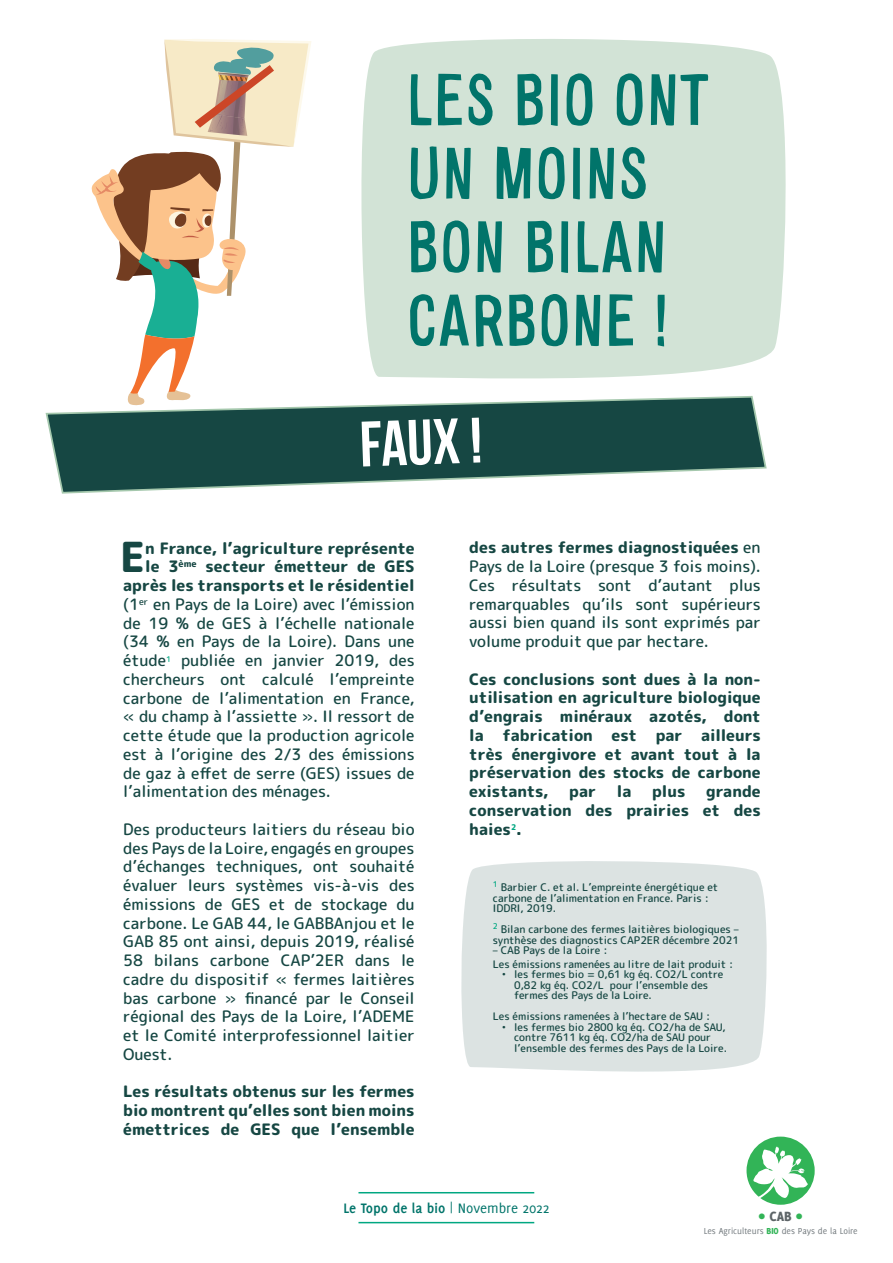
<style>
.page{position:relative;width:893px;height:1263px;background:#fff}
.page>*{position:absolute;margin:0;border:0;box-sizing:border-box;transform-origin:0 0}
.t1{font:67.5px/73.5px "Alsina Ultrajada";color:#01746a}
.t2{font:64.05px "Bebas Neue";color:#fff}
.t3{font:800 41.4px "Rounded Mplus 1 c";color:#164743}
.t4{font:500 15.75px/18.8px "Rounded Mplus 1 c";color:#164743;text-align:justify}
.t5{font:800 15.75px/18.8px "Rounded Mplus 1 c";color:#164743;text-align:justify}
.t6{font:700 15px "Delicious";color:#01746a}
.t7{font:800 14.7px "Delicious";color:#5d6467}
.t8{font:500 10.5px/10.5px "Rounded Mplus 1 c";color:#164743}
.t9{font:9.45px "Delicious";color:#737a7e}
.s1{font-weight:800}
.s2{font-weight:400}
.s3{color:#32b457}
.s4{font-weight:800;color:#32b457}
</style>
<div class="page">
<hr style="left:358px;top:1192px;width:176px;height:1px;background:#00a781">
<hr style="left:358px;top:1222px;width:176px;height:1px;background:#00a781">
<svg style="left:746px;top:1136px;width:69px;height:69px"></svg>
<div style="left:361px;top:39px;width:425px;height:340px;background:#d2e3d6"></div>
<svg style="left:45px;top:396px;width:722px;height:98px"></svg>
<div style="left:461px;top:861px;width:306px;height:211px;background:#dce3e2"></div>
<svg style="left:91px;top:39px;width:220px;height:366px"></svg>
<h1 class="t1" style="left:406px;top:62px;width:305px">LES BIO ONT<br>UN MOINS<br>BON BILAN<br>CARBONE !</h1>
<h2 class="t2" style="left:359px;top:409px;width:124px;rotate:-2deg">faux !</h2>
<h3 class="t3" style="left:120px;top:528px;width:27px">E</h3>
<p class="t5" style="left:145px;top:538px;width:271px">n France, l’agriculture représente</p>
<p class="t5" style="left:145px;top:557px;width:271px">le 3<sup>ème</sup> secteur émetteur de GES</p>
<p class="t5" style="left:123px;top:576px;width:293px">après les transports et le résidentiel</p>
<p class="t4" style="left:123px;top:595px;width:293px">(1<sup>er</sup> en Pays de la Loire) avec l’émission</p>
<p class="t4" style="left:123px;top:613px;width:293px">de 19 % de GES à l’échelle nationale</p>
<p class="t4" style="left:123px;top:632px;width:293px">(34 % en Pays de la Loire). Dans une</p>
<p class="t4" style="left:123px;top:651px;width:293px">étude<sup>1</sup> publiée en janvier 2019, des</p>
<p class="t4" style="left:123px;top:670px;width:293px">chercheurs ont calculé l’empreinte</p>
<p class="t4" style="left:123px;top:688px;width:293px">carbone de l’alimentation en France,</p>
<p class="t4" style="left:123px;top:707px;width:293px">« du champ à l’assiette ». Il ressort de</p>
<p class="t4" style="left:123px;top:726px;width:293px">cette étude que la production agricole</p>
<p class="t4" style="left:123px;top:745px;width:293px">est à l’origine des 2/3 des émissions</p>
<p class="t4" style="left:123px;top:763px;width:293px">de gaz à effet de serre (GES) issues de</p>
<p class="t4" style="left:123px;top:782px;width:209px">l’alimentation des ménages.</p>
<p class="t4" style="left:123px;top:820px;width:293px">Des producteurs laitiers du réseau bio des Pays de la Loire, engagés en groupes d’échanges techniques, ont souhaité évaluer leurs systèmes vis-à-vis des émissions de GES et de stockage du carbone. Le GAB 44, le GABBAnjou et le GAB 85 ont ainsi, depuis 2019, réalisé 58 bilans carbone CAP’2ER dans le cadre du dispositif « fermes laitières bas carbone » financé par le Conseil régional des Pays de la Loire, l’ADEME et le Comité interprofessionnel laitier Ouest.</p>
<p class="t5" style="left:123px;top:1082px;width:293px">Les résultats obtenus sur les fermes bio montrent qu’elles sont bien moins émettrices de GES que l’ensemble</p>
<p class="t4" style="left:469px;top:538px;width:293px"><span class="s1">des autres fermes diagnostiquées</span> en Pays de la Loire (presque 3 fois moins).<br>Ces résultats sont d’autant plus remarquables qu’ils sont supérieurs aussi bien quand ils sont exprimés par volume produit que par hectare.</p>
<p class="t5" style="left:469px;top:669px;width:293px">Ces conclusions sont dues à la non&shy;utilisation en agriculture biologique d’engrais minéraux azotés, dont la fabrication est par ailleurs très énergivore et avant tout à la préservation des stocks de carbone existants,</p>
<p class="t5" style="left:469px;top:782px;width:293px;text-indent:237px">grande conservation des prairies et des haies<sup>2</sup>.</p>
<p class="t5" style="left:569px;top:782px;width:28px">par</p>
<p class="t5" style="left:617px;top:782px;width:16px">la</p>
<p class="t5" style="left:652px;top:782px;width:35px">plus</p>
<p class="t8" style="left:493px;top:882px;width:227px"><sup>1</sup> Barbier C. et al. L’empreinte énergétique et carbone de l’alimentation en France. Paris :<br>IDDRI, 2019.</p>
<p class="t8" style="left:493px;top:924px;width:248px"><sup>2</sup> Bilan carbone des fermes laitières biologiques – synthèse des diagnostics CAP2ER décembre 2021</p>
<p class="t8" style="left:493px;top:944px;width:242px;line-height:13.5px">– CAB Pays de la Loire :<br>Les émissions ramenées au litre de lait produit :</p>
<p class="t8" style="left:514px;top:969px;width:211px;text-indent:-13px">• les fermes bio = 0,61 kg éq. CO2/L contre<br>0,82 kg éq. CO2/L pour l’ensemble des fermes des Pays de la Loire.</p>
<p class="t8" style="left:493px;top:1011px;width:219px">Les émissions ramenées à l’hectare de SAU :</p>
<p class="t8" style="left:514px;top:1022px;width:214px;text-indent:-13px">• les fermes bio 2800 kg éq. CO2/ha de SAU, contre 7611 kg éq. CO2/ha de SAU pour l’ensemble des fermes des Pays de la Loire.</p>
<p class="t6" style="left:343px;top:1199px;width:208px">Le Topo de la bio <span class="s2">| Novembre 2022</span></p>
<p class="t7" style="left:759px;top:1208px;width:45px"><span class="s3">•</span> CAB <span class="s3">•</span></p>
<p class="t9" style="left:704px;top:1226px;width:155px">Les Agriculteurs <span class="s4">BIO</span> des Pays de la Loire</p>
</div>
